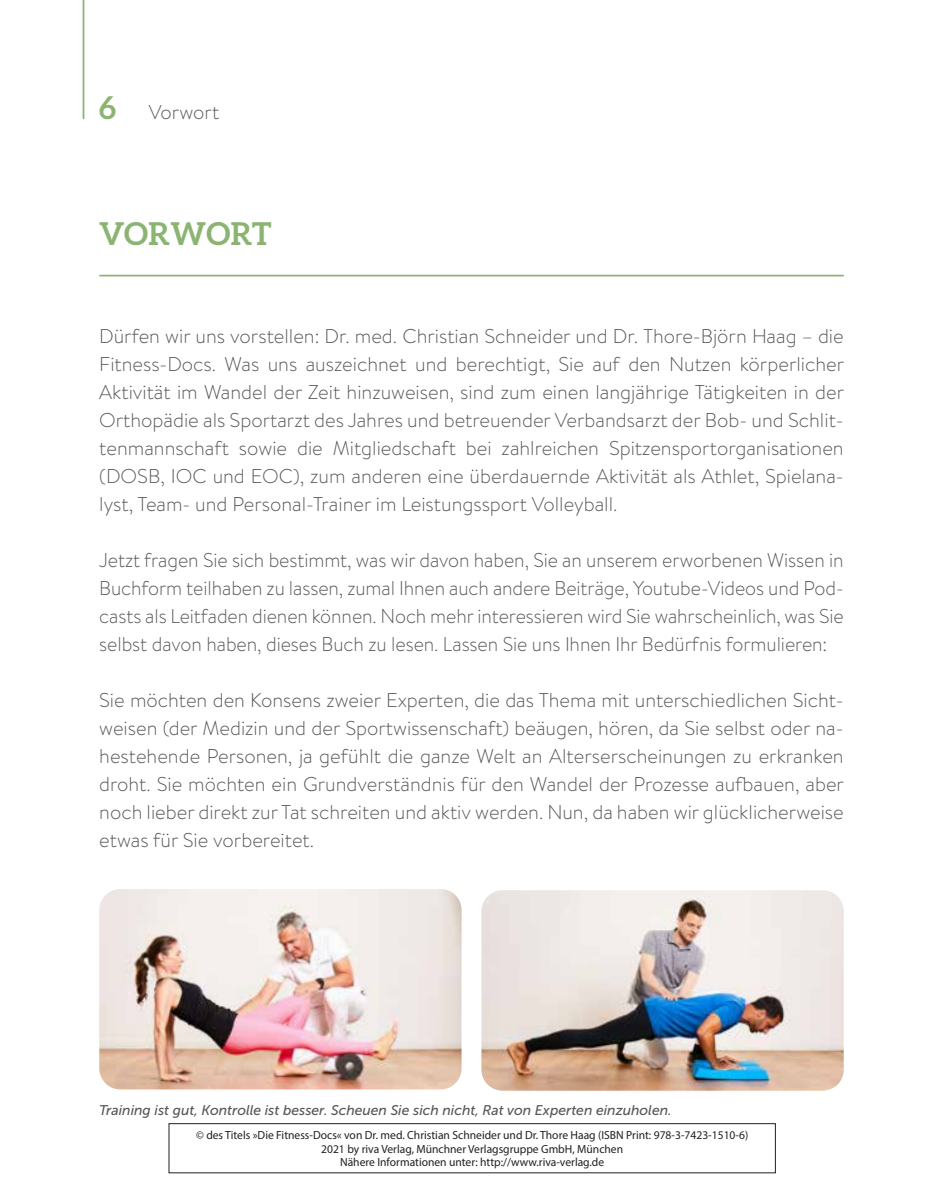
<style>
.page{position:relative;width:943px;height:1191px;background:#fff}
.page>*{position:absolute;margin:0;border:0;box-sizing:border-box;transform-origin:0 0}
.t1{font:700 31.5px "Aleo";letter-spacing:.01em;color:#8bb473}
.t2{font:300 19.95px/28px "Brandon Text";letter-spacing:-.005em;color:#575756;text-align:justify}
.t3{font:italic 14px "Museo Sans 500";color:#575756}
.t4{font:11.72px/13.8px "Myriad Pro";color:#231f20;text-align:center}
.s1{font-family:"Aleo";font-weight:700;font-size:31.5px;color:#8bb473}
</style>
<div class="page">
<hr style="left:83px;top:0;width:1px;height:119px;background:#8bb473">
<hr style="left:99px;top:275px;width:744px;height:1px;background:#8bb473">
<img style="left:99px;top:889px;width:362px;height:200px">
<img style="left:481px;top:890px;width:362px;height:200px">
<div style="left:168px;top:1123px;width:607px;height:50px;border:1px solid #231f20"></div>
<p class="t2" style="left:99px;top:97px;width:121px"><span class="s1">6</span> Vorwort</p>
<h1 class="t1" style="left:99px;top:215px;width:174px">VORWORT</h1>
<p class="t2" style="left:99px;top:321px;width:746px">Dürfen wir uns vorstellen: Dr. med. Christian Schneider und Dr. Thore-Björn Haag – die Fitness-Docs. Was uns auszeichnet und berechtigt, Sie auf den Nutzen körperlicher Aktivität im Wandel der Zeit hinzuweisen, sind zum einen langjährige Tätigkeiten in der Orthopädie als Sportarzt des Jahres und betreuender Verbandsarzt der Bob- und Schlit&shy;tenmannschaft sowie die Mitgliedschaft bei zahlreichen Spitzensportorganisationen (DOSB, IOC und EOC), zum anderen eine überdauernde Aktivität als Athlet, Spielana&shy;lyst, Team- und Personal-Trainer im Leistungssport Volleyball.</p>
<p class="t2" style="left:99px;top:545px;width:746px;text-align:left">Jetzt fragen Sie sich bestimmt, was wir davon haben, Sie an unserem erworbenen Wissen in Buchform teilhaben zu lassen, zumal Ihnen auch andere Beiträge, Youtube-Videos und Pod&shy;casts als Leitfaden dienen können. Noch mehr interessieren wird Sie wahrscheinlich, was Sie selbst davon haben, dieses Buch zu lesen. Lassen Sie uns Ihnen Ihr Bedürfnis formulieren:</p>
<p class="t2" style="left:99px;top:685px;width:746px">Sie möchten den Konsens zweier Experten, die das Thema mit unterschiedlichen Sicht&shy;weisen (der Medizin und der Sportwissenschaft) beäugen, hören, da Sie selbst oder na&shy;hestehende Personen, ja gefühlt die ganze Welt an Alterserscheinungen zu erkranken droht. Sie möchten ein Grundverständnis für den Wandel der Prozesse aufbauen, aber noch lieber direkt zur Tat schreiten und aktiv werden. Nun, da haben wir glücklicherweise etwas für Sie vorbereitet.</p>
<p class="t3" style="left:99px;top:1102px;width:574px">Training ist gut, Kontrolle ist besser. Scheuen Sie sich nicht, Rat von Experten einzuholen.</p>
<p class="t4" style="left:196px;top:1127px;width:553px">© des Titels »Die Fitness-Docs« von Dr. med. Christian Schneider und Dr. Thore Haag (ISBN Print: 978-3-7423-1510-6)<br>2021 by riva Verlag, Münchner Verlagsgruppe GmbH, München<br>Nähere Informationen unter: http://www.riva-verlag.de</p>
</div>
